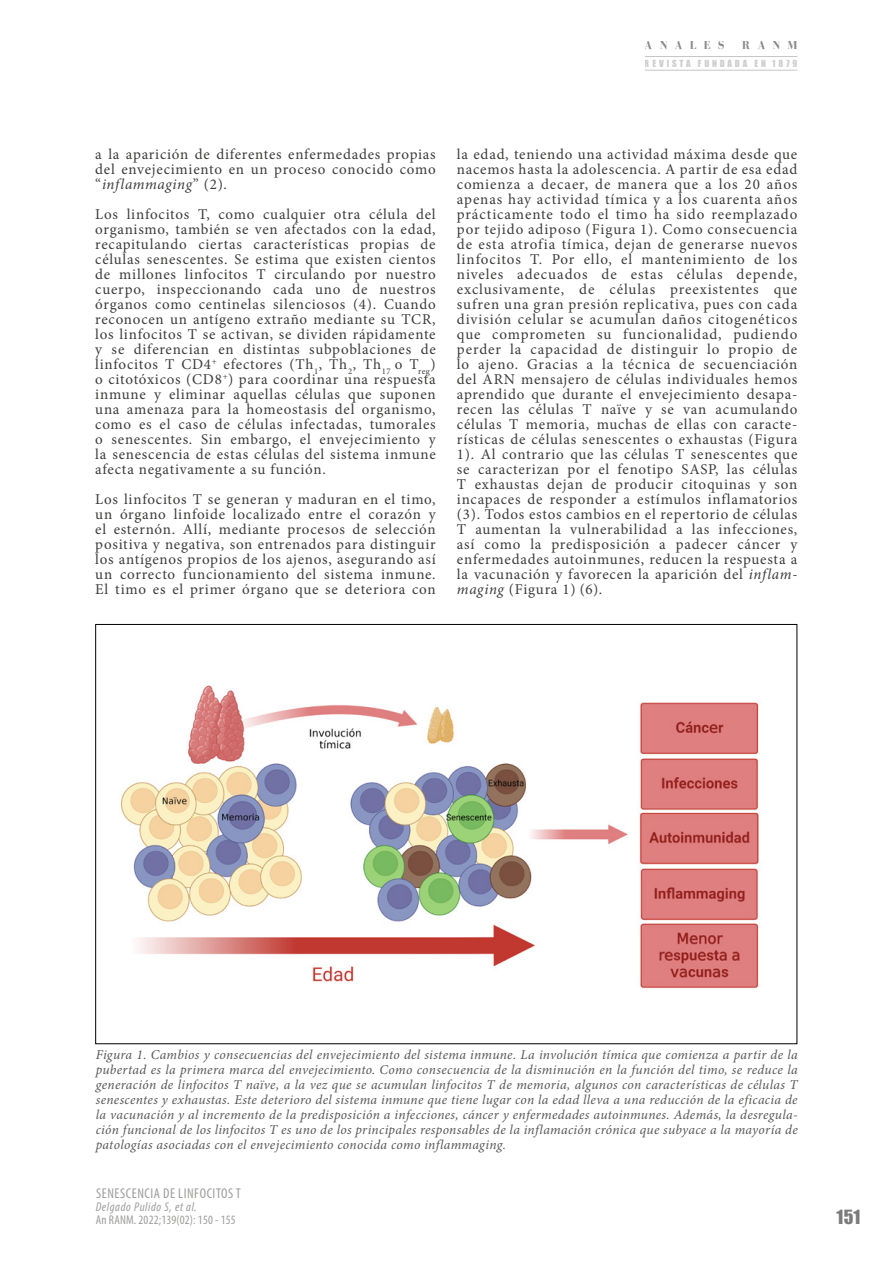
<style>
.page{position:relative;width:893px;height:1263px;background:#fff}
.page>*{position:absolute;margin:0;border:0;box-sizing:border-box;transform-origin:0 0}
.t1{font:18px "Impact";color:#7c7b7b}
.Anales{font:15px/15px "Minion Pro";letter-spacing:.05em;color:#3c3c3b;text-align:justify}
.t2{font:condensed 14.25px "Myriad Pro";letter-spacing:.04em;color:#9d9d9c}
.t3{font:italic 13.5px/15px "Minion Pro";letter-spacing:.025em;color:#575756;text-align:justify}
.t4{font:condensed 12.75px "Myriad Pro";letter-spacing:.01em;color:#9d9d9c}
.t5{font:italic condensed 12.75px "Myriad Pro";letter-spacing:.05em;color:#9d9d9c}
.t6{font:700 12px "Bodoni FLF";letter-spacing:.6em;color:#3c3c3b}
.t7{font:9px "Impact";letter-spacing:.315em;color:#9d9d9c}
.s1{font-style:italic}
</style>
<div class="page">
<hr style="left:645px;top:56px;width:152px;height:1px;background:#9d9d9c">
<hr style="left:645px;top:70px;width:152px;height:1px;background:#9d9d9c">
<img style="left:120px;top:685px;width:639px;height:304px">
<p class="t6" style="left:645px;top:39px;width:81px">ANALES</p>
<p class="t6" style="left:742px;top:39px;width:57px">RANM</p>
<p class="t7" style="left:645px;top:56px;width:154px">REVISTA FUNDADA EN 1879</p>
<p class="Anales" style="left:95px;top:147px;width:342px">a la aparición de diferentes enfermedades propias del envejecimiento en un proceso conocido como “<span class="s1">inflammaging</span>” (2).</p>
<p class="Anales" style="left:95px;top:207px;width:342px">Los linfocitos T, como cualquier otra célula del organismo, también se ven afectados con la edad, recapitulando ciertas características propias de células senescentes. Se estima que existen cientos de millones linfocitos T circulando por nuestro cuerpo, inspeccionando cada uno de nuestros órganos como centinelas silenciosos (4). Cuando reconocen un antígeno extraño mediante su TCR, los linfocitos T se activan, se dividen rápidamente y se diferencian en distintas subpoblaciones de linfocitos T CD4<sup>+</sup> efectores (Th<sub>1</sub>, Th<sub>2</sub>, Th<sub>17</sub> o T<sub>reg</sub>) o citotóxicos (CD8<sup>+</sup>) para coordinar una respuesta inmune y eliminar aquellas células que suponen una amenaza para la homeostasis del organismo, como es el caso de células infectadas, tumorales o senescentes. Sin embargo, el envejecimiento y la senescencia de estas células del sistema inmune afecta negativamente a su función.</p>
<p class="Anales" style="left:95px;top:492px;width:342px">Los linfocitos T se generan y maduran en el timo, un órgano linfoide localizado entre el corazón y el esternón. Allí, mediante procesos de selección positiva y negativa, son entrenados para distinguir los antígenos propios de los ajenos, asegurando así un correcto funcionamiento del sistema inmune.<br>El timo es el primer órgano que se deteriora con</p>
<p class="Anales" style="left:457px;top:147px;width:342px">la edad, teniendo una actividad máxima desde que nacemos hasta la adolescencia. A partir de esa edad comienza a decaer, de manera que a los 20 años apenas hay actividad tímica y a los cuarenta años prácticamente todo el timo ha sido reemplazado por tejido adiposo (Figura 1). Como consecuencia de esta atrofia tímica, dejan de generarse nuevos linfocitos T. Por ello, el mantenimiento de los niveles adecuados de estas células depende, exclusivamente, de células preexistentes que sufren una gran presión replicativa, pues con cada división celular se acumulan daños citogenéticos que comprometen su funcionalidad, pudiendo perder la capacidad de distinguir lo propio de lo ajeno. Gracias a la técnica de secuenciación del ARN mensajero de células individuales hemos aprendido que durante el envejecimiento desapa&shy;recen las células T naïve y se van acumulando células T memoria, muchas de ellas con caracte&shy;rísticas de células senescentes o exhaustas (Figura 1). Al contrario que las células T senescentes que se caracterizan por el fenotipo SASP, las células T exhaustas dejan de producir citoquinas y son incapaces de responder a estímulos inflamatorios (3). Todos estos cambios en el repertorio de células T aumentan la vulnerabilidad a las infecciones, así como la predisposición a padecer cáncer y enfermedades autoinmunes, reducen la respuesta a la vacunación y favorecen la aparición del <span class="s1">inflam&shy;maging</span> (Figura 1) (6).</p>
<p class="t3" style="left:96px;top:1047px;width:704px">Figura 1. Cambios y consecuencias del envejecimiento del sistema inmune. La involución tímica que comienza a partir de la pubertad es la primera marca del envejecimiento. Como consecuencia de la disminución en la función del timo, se reduce la generación de linfocitos T naïve, a la vez que se acumulan linfocitos T de memoria, algunos con características de células T senescentes y exhaustas. Este deterioro del sistema inmune que tiene lugar con la edad lleva a una reducción de la eficacia de la vacunación y al incremento de la predisposición a infecciones, cáncer y enfermedades autoinmunes. Además, la desregula&shy;ción funcional de los linfocitos T es uno de los principales responsables de la inflamación crónica que subyace a la mayoría de patologías asociadas con el envejecimiento conocida como inflammaging.</p>
<p class="t2" style="left:96px;top:1184px;width:146px">SENESCENCIA DE LINFOCITOS T</p>
<p class="t5" style="left:96px;top:1199px;width:103px">Delgado Pulido S, et al.</p>
<p class="t4" style="left:96px;top:1212px;width:141px">An RANM. 2022;139(02): 150- 155</p>
<p class="t1" style="left:837px;top:1203px;width:25px">151</p>
</div>
